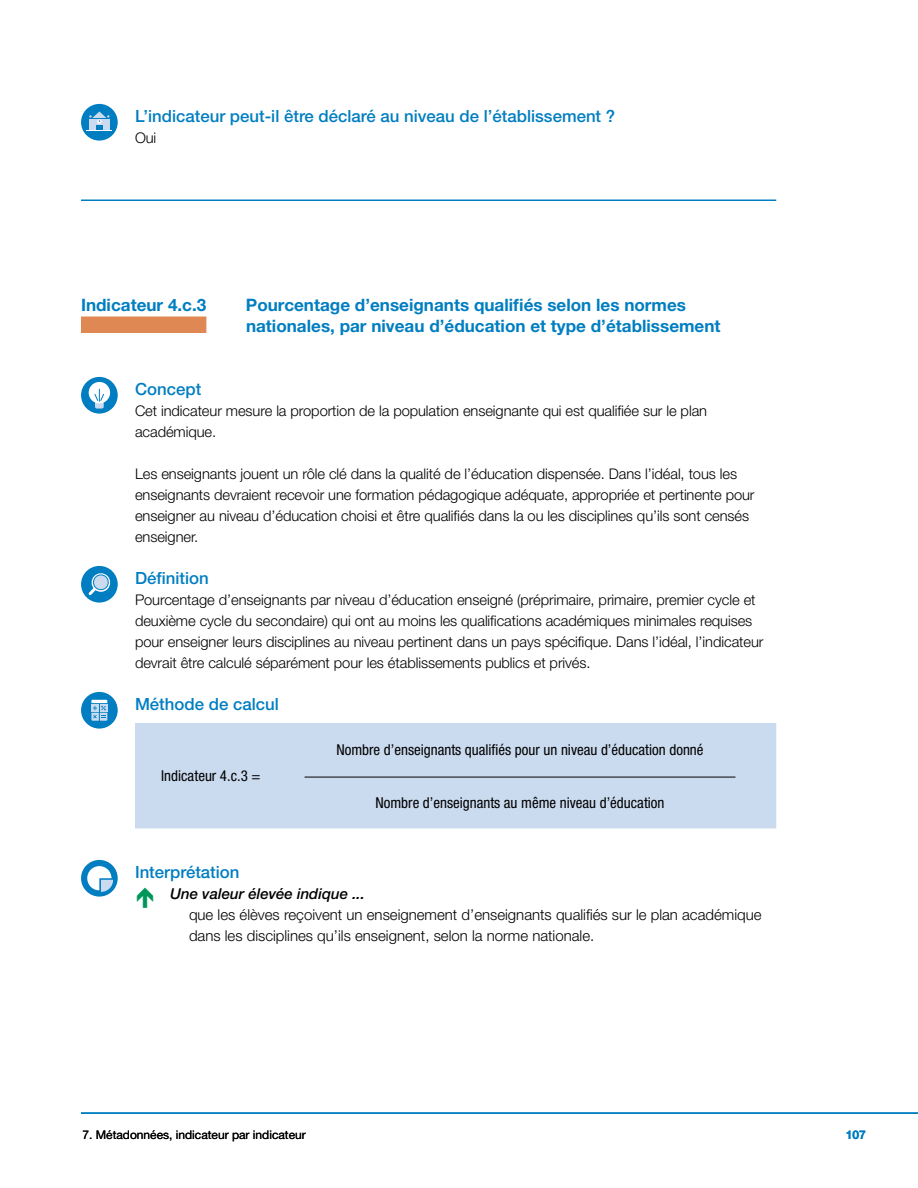
<style>
.page{position:relative;width:918px;height:1188px;background:#fff}
.page>*{position:absolute;margin:0;border:0;box-sizing:border-box;transform-origin:0 0}
.FR_HEAD_TArget2{font:700 17.1px/21px "Helvetica Neue LT Std";color:#007ec1}
.FR_HEAD_E{font:500 16.8px "Helvetica Neue LT Std";color:#007ec1}
.HEAD_E{font:500 16.8px "Helvetica Neue LT Std";color:#007ec1}
.FR_TEXT_BODY_TARGETS{font:300 15px/21px "Helvetica Neue LT Std";color:#000}
.FR_Text_formula{font:condensed 15px "Helvetica Neue LT Std";color:#000}
.FR_TEXT_body_TARGETS{font:italic 500 15px "Helvetica Neue LT Std";color:#000}
.FR_TEXT_body_TARGETS-2{font:300 14.7px/21px "Helvetica Neue LT Std";letter-spacing:-.005em;color:#000}
.t1{font:12px "Helvetica Neue LT Std";color:#000}
.t2{font:700 12px "Helvetica Neue LT Std";color:#007ec1}
</style>
<div class="page">
<hr style="left:81px;top:1112px;width:837px;height:2px;background:#007ec1">
<hr style="left:81px;top:200px;width:695px;height:1px;background:#007ec1">
<div style="left:81px;top:316px;width:125px;height:17px;background:#e08853"></div>
<div style="left:135px;top:723px;width:641px;height:105px;background:#cbdbef"></div>
<hr style="left:305px;top:777px;width:430px;height:1px;background:#000">
<div style="left:81px;top:104px;width:37px;height:37px;background:#007ec1;border-radius:50%"></div>
<svg style="left:87px;top:111px;width:25px;height:20px"></svg>
<div style="left:81px;top:377px;width:37px;height:37px;background:#007ec1;border-radius:50%"></div>
<div style="left:95px;top:398px;width:9px;height:11px;background:#cbdbef;border-radius:2px"></div>
<div style="left:89px;top:382px;width:21px;height:21px;background:#fff;border-radius:50%"></div>
<svg style="left:94px;top:389px;width:10px;height:13px"></svg>
<div style="left:81px;top:566px;width:37px;height:37px;background:#007ec1;border-radius:50%"></div>
<svg style="left:89px;top:573px;width:22px;height:22px"></svg>
<div style="left:81px;top:692px;width:37px;height:37px;background:#007ec1;border-radius:50%"></div>
<svg style="left:91px;top:700px;width:16px;height:21px"></svg>
<div style="left:81px;top:860px;width:37px;height:37px;background:#007ec1;border-radius:50%"></div>
<svg style="left:86px;top:865px;width:27px;height:27px"></svg>
<p class="FR_HEAD_E" style="left:135px;top:106px;width:482px">L’indicateur peut-il être déclaré au niveau de l’établissement ?</p>
<p class="FR_TEXT_body_TARGETS-2" style="left:135px;top:127px;width:23px">Oui</p>
<p class="FR_HEAD_TArget2" style="left:81px;top:294px;width:127px">Indicateur 4.c.3</p>
<p class="FR_HEAD_TArget2" style="left:246px;top:294px;width:476px">Pourcentage d’enseignants qualifiés selon les normes nationales, par niveau d’éducation et type d’établissement</p>
<p class="HEAD_E" style="left:135px;top:379px;width:68px">Concept</p>
<p class="FR_TEXT_body_TARGETS-2" style="left:135px;top:400px;width:574px">Cet indicateur mesure la proportion de la population enseignante qui est qualifiée sur le plan académique.</p>
<p class="FR_TEXT_body_TARGETS-2" style="left:135px;top:463px;width:621px">Les enseignants jouent un rôle clé dans la qualité de l’éducation dispensée. Dans l’idéal, tous les enseignants devraient recevoir une formation pédagogique adéquate, appropriée et pertinente pour enseigner au niveau d’éducation choisi et être qualifiés dans la ou les disciplines qu’ils sont censés enseigner.</p>
<p class="FR_HEAD_E" style="left:135px;top:568px;width:75px">Définition</p>
<p class="FR_TEXT_body_TARGETS-2" style="left:135px;top:589px;width:630px">Pourcentage d’enseignants par niveau d’éducation enseigné (préprimaire, primaire, premier cycle et deuxième cycle du secondaire) qui ont au moins les qualifications académiques minimales requises pour enseigner leurs disciplines au niveau pertinent dans un pays spécifique. Dans l’idéal, l’indicateur devrait être calculé séparément pour les établissements publics et privés.</p>
<p class="FR_HEAD_E" style="left:135px;top:694px;width:145px">Méthode de calcul</p>
<p class="FR_Text_formula" style="left:161px;top:767px;width:101px">Indicateur 4.c.3 =</p>
<p class="FR_Text_formula" style="left:336px;top:741px;width:369px">Nombre d’enseignants qualifiés pour un niveau d’éducation donné</p>
<p class="FR_Text_formula" style="left:375px;top:794px;width:291px">Nombre d’enseignants au même niveau d’éducation</p>
<p class="FR_HEAD_E" style="left:135px;top:862px;width:106px">Interprétation</p>
<p class="FR_TEXT_body_TARGETS" style="left:170px;top:885px;width:196px">Une valeur élevée indique ...</p>
<p class="FR_TEXT_BODY_TARGETS" style="left:189px;top:904px;width:574px">que les élèves reçoivent un enseignement d’enseignants qualifiés sur le plan académique dans les disciplines qu’ils enseignent, selon la norme nationale.</p>
<p class="t1" style="left:82px;top:1127px;width:225px">7. Métadonnées, indicateur par indicateur</p>
<p class="t2" style="left:846px;top:1127px;width:22px">107</p>
</div>
